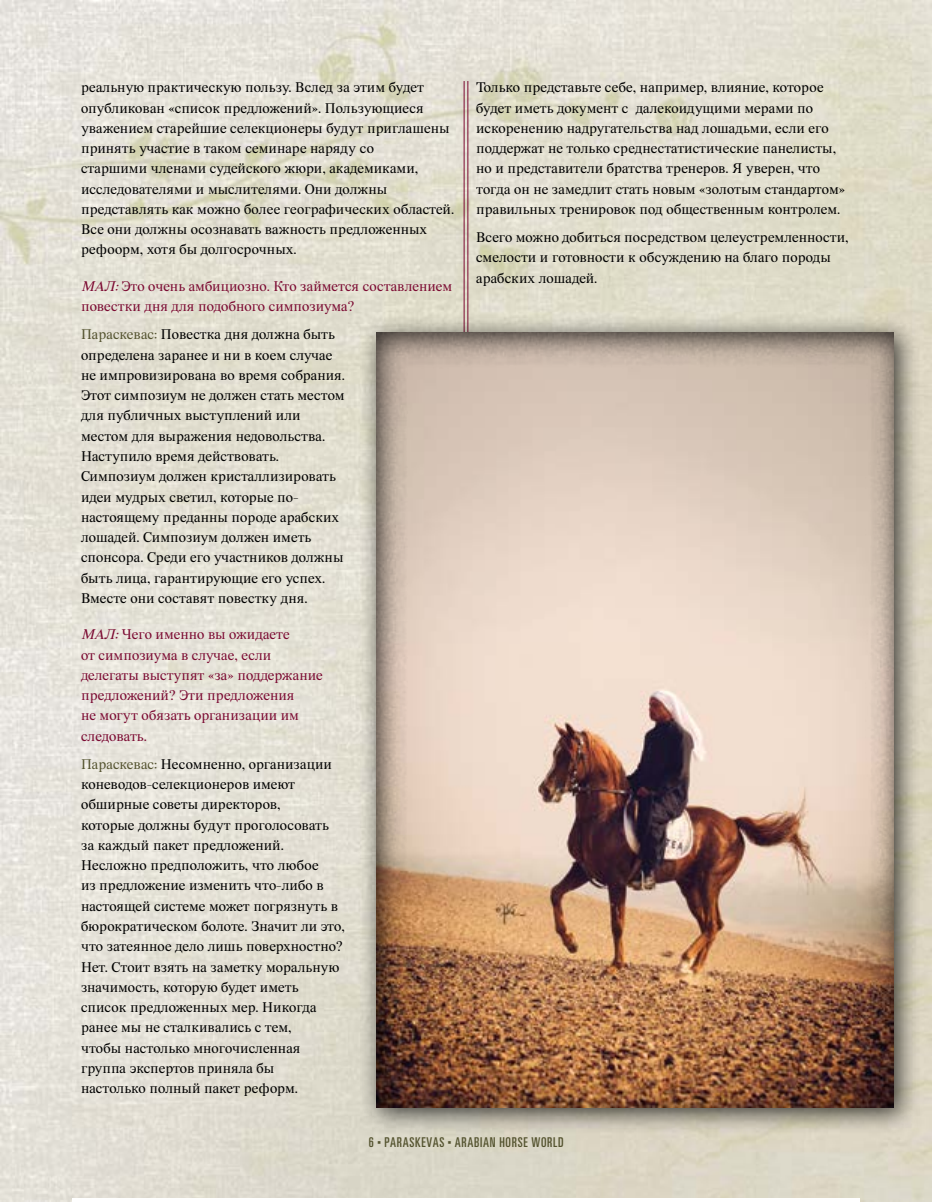
<style>
.page{position:relative;width:932px;height:1202px;background:#fff}
.page>*{position:absolute;margin:0;border:0;box-sizing:border-box;transform-origin:0 0}
.t1{font:15px/20.2px "Vremena";color:#000}
.t2{font:15px/20.2px "Vremena";color:#7b0931}
.t3{font:ultra-condensed 13.5px "Univers";letter-spacing:.05em;color:#54532f}
.s1{font-style:italic}
.s2{color:#54532f}
.s3{font-family:"Universal Newswith Comm Pi";font-stretch:normal;font-size:10.5px}
</style>
<div class="page">
<img style="left:0;top:0;width:932px;height:1202px">
<hr style="left:467px;top:81px;width:1px;height:1026px;background:#7b0931">
<hr style="left:463px;top:81px;width:1px;height:1026px;background:#7b0931">
<div style="left:358px;top:315px;width:563px;height:820px;background:#000;opacity:.75"></div>
<div style="left:348px;top:322px;width:558px;height:786px;background:#000;opacity:.75"></div>
<hr style="left:72px;top:1198px;width:787px;height:4px;background:#fff">
<p class="t1" style="left:81px;top:78px;width:375px">реальную практическую пользу. Вслед за этим будет опубликован «список предложений». Пользующиеся уважением старейшие селекционеры будут приглашены принять участие в таком семинаре наряду со<br>старшими членами судейского жюри, академиками, исследователями и мыслителями. Они должны представлять как можно более географических областей.<br>Все они должны осознавать важность предложенных рефоорм, хотя бы долгосрочных.</p>
<p class="t2" style="left:81px;top:277px;width:372px"><span class="s1">МАЛ:</span> Это очень амбициозно. Кто займется составлением повестки дня для подобного симпозиума?</p>
<p class="t1" style="left:81px;top:325px;width:265px"><span class="s2">Параскевас:</span> Повестка дня должна быть определена заранее и ни в коем случае не импровизирована во время собрания.<br>Этот симпозиум не должен стать местом для публичных выступлений или местом для выражения недовольства.<br>Наступило время действовать.<br>Симпозиум должен кристаллизировать идеи мудрых светил, которые по&shy;настоящему преданны породе арабских лошадей. Симпозиум должен иметь спонсора. Среди его участников должны быть лица, гарантирующие его успех.<br>Вместе они составят повестку дня.</p>
<p class="t2" style="left:81px;top:625px;width:243px"><span class="s1">МАЛ:</span> Чего именно вы ожидаете<br>от симпозиума в случае, если делегаты выступят «за» поддержание предложений? Эти предложения<br>не могут обязать организации им следовать.</p>
<p class="t1" style="left:81px;top:754px;width:265px"><span class="s2">Параскевас:</span> Несомненно, организации коневодов-селекционеров имеют обширные советы директоров,<br>которые должны будут проголосовать за каждый пакет предложений.<br>Несложно предположить, что любое<br>из предложение изменить что-либо в настоящей системе может погрязнуть в бюрократическом болоте. Значит ли это, что затеянное дело лишь поверхностно?<br>Нет. Стоит взять на заметку моральную значимость, которую будет иметь список предложенных мер. Никогда ранее мы не сталкивались с тем,<br>чтобы настолько многочисленная группа экспертов приняла бы<br>настолько полный пакет реформ.</p>
<p class="t1" style="left:476px;top:78px;width:370px">Только представьте себе, например, влияние, которое будет иметь документ с далекоидущими мерами по искоренению надругательства над лошадьми, если его поддержат не только среднестатистические панелисты, но и представители братства тренеров. Я уверен, что тогда он не замедлит стать новым «золотым стандартом» правильных тренировок под общественным контролем.</p>
<p class="t1" style="left:476px;top:228px;width:374px">Всего можно добиться посредством целеустремленности, смелости и готовности к обсуждению на благо породы арабских лошадей.</p>
<p class="t3" style="left:369px;top:1134px;width:196px">6 <span class="s3">b</span> PARASKEVAS <span class="s3">b</span> ARABIAN HORSE WORLD</p>
</div>
